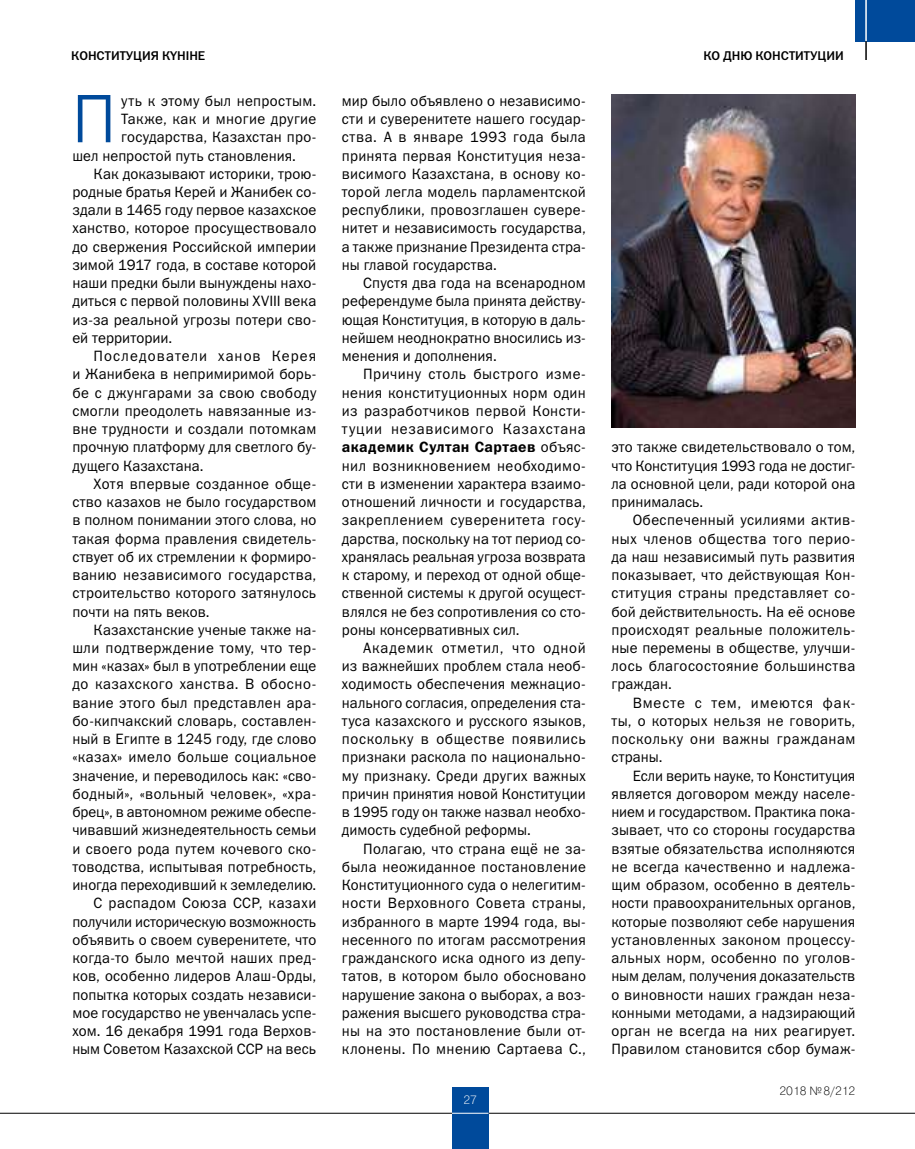
<style>
.page{position:relative;width:915px;height:1149px;background:#fff}
.page>*{position:absolute;margin:0;border:0;box-sizing:border-box;transform-origin:0 0}
.t1{font:65.7px "KZ Century Gothic";color:#004a9b}
.t2{font:15px/18.3px "DS Franklin Gothic";letter-spacing:.015em;color:#000;text-align:justify}
.t3{font:15px "DS Franklin Gothic";letter-spacing:-.005em;color:#000}
.t4{font:15px "DS Franklin Gothic";letter-spacing:.035em;color:#000}
.t5{font:15px "DS Franklin Gothic";letter-spacing:.075em;color:#000}
.t6{font:500 12.75px "DS Franklin Gothic";color:#000}
.t7{font:300 12px "DS Pragmatica";color:#000}
.t8{font:300 12px "DS Pragmatica";color:#fff}
.s1{font-weight:600}
</style>
<div class="page">
<img style="left:611px;top:94px;width:244px;height:333px">
<div style="left:452px;top:1086px;width:36px;height:62px;background:#004a9b"></div>
<div style="left:855px;top:0;width:59px;height:41px;background:#004a9b"></div>
<hr style="left:865px;top:0;width:1px;height:41px;background:#fff">
<svg style="left:865px;top:41px;width:1px;height:19px"></svg>
<hr style="left:488px;top:1112px;width:426px;height:1px;background:#000">
<hr style="left:0;top:1112px;width:452px;height:1px;background:#000">
<hr style="left:452px;top:1112px;width:36px;height:1px;background:#fff">
<p class="t6" style="left:71px;top:49px;width:135px">КОНСТИТУЦИЯ КҮНІНЕ</p>
<p class="t6" style="left:703px;top:49px;width:142px">КО ДНЮ КОНСТИТУЦИИ</p>
<h1 class="t1" style="left:72px;top:73px;width:45px">П</h1>
<p class="t2" style="left:121px;top:92px;width:196px">уть к этому был непростым.</p>
<p class="t2" style="left:121px;top:110px;width:196px">Также, как и многие другие</p>
<p class="t2" style="left:121px;top:128px;width:196px">государства, Казахстан про-</p>
<p class="t2" style="left:72px;top:146px;width:225px">шел непростой путь становления.</p>
<p class="t2" style="left:94px;top:164px;width:224px">Как доказывают историки, трою-</p>
<p class="t2" style="left:72px;top:183px;width:245px">родные братья Керей и Жанибек со-</p>
<p class="t2" style="left:72px;top:201px;width:245px">здали в 1465 году первое казахское</p>
<p class="t2" style="left:72px;top:219px;width:245px">ханство, которое просуществовало</p>
<p class="t2" style="left:72px;top:237px;width:245px">до свержения Российской империи</p>
<p class="t2" style="left:72px;top:256px;width:245px">зимой 1917 года, в составе которой</p>
<p class="t2" style="left:72px;top:274px;width:245px">наши предки были вынуждены нахо-</p>
<p class="t2" style="left:72px;top:292px;width:245px">диться с первой половины ХVIII века</p>
<p class="t2" style="left:72px;top:310px;width:245px">из-за реальной угрозы потери сво-</p>
<p class="t2" style="left:72px;top:328px;width:102px">ей территории.</p>
<p class="t5" style="left:94px;top:348px;width:224px">Последователи ханов Керея</p>
<p class="t2" style="left:72px;top:365px;width:245px">и Жанибека в непримиримой борь-</p>
<p class="t2" style="left:72px;top:383px;width:245px">бе с джунгарами за свою свободу</p>
<p class="t2" style="left:72px;top:401px;width:245px">смогли преодолеть навязанные из-</p>
<p class="t2" style="left:72px;top:420px;width:245px">вне трудности и создали потомкам</p>
<p class="t2" style="left:72px;top:438px;width:245px">прочную платформу для светлого бу-</p>
<p class="t2" style="left:72px;top:456px;width:133px">дущего Казахстана.</p>
<p class="t2" style="left:94px;top:474px;width:224px">Хотя впервые созданное обще-</p>
<p class="t2" style="left:72px;top:493px;width:245px">ство казахов не было государством</p>
<p class="t2" style="left:72px;top:511px;width:245px">в полном понимании этого слова, но</p>
<p class="t2" style="left:72px;top:529px;width:245px">такая форма правления свидетель-</p>
<p class="t2" style="left:72px;top:547px;width:245px">ствует об их стремлении к формиро-</p>
<p class="t2" style="left:72px;top:565px;width:245px">ванию независимого государства,</p>
<p class="t2" style="left:72px;top:584px;width:245px">строительство которого затянулось</p>
<p class="t2" style="left:72px;top:602px;width:139px">почти на пять веков.</p>
<p class="t2" style="left:94px;top:620px;width:224px">Казахстанские ученые также на-</p>
<p class="t2" style="left:72px;top:638px;width:245px">шли подтверждение тому, что тер-</p>
<p class="t2" style="left:72px;top:657px;width:245px">мин «казах» был в употреблении еще</p>
<p class="t4" style="left:72px;top:676px;width:245px">до казахского ханства. В обосно-</p>
<p class="t2" style="left:72px;top:693px;width:245px">вание этого был представлен ара-</p>
<p class="t2" style="left:72px;top:711px;width:245px">бо-кипчакский словарь, составлен-</p>
<p class="t2" style="left:72px;top:729px;width:245px">ный в Египте в 1245 году, где слово</p>
<p class="t2" style="left:72px;top:748px;width:245px">«казах» имело больше социальное</p>
<p class="t2" style="left:72px;top:766px;width:245px">значение, и переводилось как: «сво-</p>
<p class="t2" style="left:72px;top:784px;width:245px">бодный», «вольный человек», «хра-</p>
<p class="t3" style="left:72px;top:804px;width:245px">брец», в автономном режиме обеспе-</p>
<p class="t2" style="left:72px;top:821px;width:245px">чивавший жизнедеятельность семьи</p>
<p class="t2" style="left:72px;top:839px;width:245px">и своего рода путем кочевого ско-</p>
<p class="t2" style="left:72px;top:857px;width:245px">товодства, испытывая потребность,</p>
<p class="t2" style="left:72px;top:875px;width:245px">иногда переходивший к земледелию.</p>
<p class="t2" style="left:94px;top:893px;width:224px">С распадом Союза ССР, казахи</p>
<p class="t3" style="left:72px;top:913px;width:245px">получили историческую возможность</p>
<p class="t2" style="left:72px;top:930px;width:245px">объявить о своем суверенитете, что</p>
<p class="t2" style="left:72px;top:948px;width:245px">когда-то было мечтой наших пред-</p>
<p class="t2" style="left:72px;top:966px;width:245px">ков, особенно лидеров Алаш-Орды,</p>
<p class="t2" style="left:72px;top:985px;width:245px">попытка которых создать независи-</p>
<p class="t2" style="left:72px;top:1003px;width:245px">мое государство не увенчалась успе-</p>
<p class="t2" style="left:72px;top:1021px;width:245px">хом. 16 декабря 1991 года Верхов-</p>
<p class="t2" style="left:72px;top:1039px;width:245px">ным Советом Казахской ССР на весь</p>
<p class="t2" style="left:342px;top:92px;width:245px">мир было объявлено о независимо&shy;сти и суверенитете нашего государ&shy;ства. А в январе 1993 года была принята первая Конституция неза&shy;висимого Казахстана, в основу ко&shy;торой легла модель парламентской республики, провозглашен сувере&shy;нитет и независимость государства, а также признание Президента стра&shy;ны главой государства.</p>
<p class="t2" style="left:342px;top:274px;width:245px;text-indent:21px">Спустя два года на всенародном референдуме была принята действу&shy;ющая Конституция, в которую в даль&shy;нейшем неоднократно вносились из&shy;менения и дополнения.</p>
<p class="t2" style="left:342px;top:365px;width:245px;text-indent:21px">Причину столь быстрого изме&shy;нения конституционных норм один из разработчиков первой Консти&shy;туции независимого Казахстана <span class="s1">академик Султан Сартаев</span> объяс&shy;нил возникновением необходимо&shy;сти в изменении характера взаимо&shy;отношений личности и государства, закреплением суверенитета госу&shy;дарства, поскольку на тот период со&shy;хранялась реальная угроза возврата к старому, и переход от одной обще&shy;ственной системы к другой осущест&shy;влялся не без сопротивления со сто&shy;роны консервативных сил.</p>
<p class="t2" style="left:342px;top:638px;width:245px;text-indent:21px">Академик отметил, что одной из важнейших проблем стала необ&shy;ходимость обеспечения межнацио&shy;нального согласия, определения ста&shy;туса казахского и русского языков, поскольку в обществе появились признаки раскола по национально&shy;му признаку. Среди других важных причин принятия новой Конституции в 1995 году он также назвал необхо&shy;димость судебной реформы.</p>
<p class="t2" style="left:342px;top:839px;width:245px;text-indent:21px">Полагаю, что страна ещё не за&shy;была неожиданное постановление Конституционного суда о нелегитим&shy;ности Верховного Совета страны, избранного в марте 1994 года, вы&shy;несенного по итогам рассмотрения гражданского иска одного из депу&shy;татов, в котором было обосновано нарушение закона о выборах, а воз&shy;ражения высшего руководства стра&shy;ны на это постановление были от&shy;клонены. По мнению Сартаева С.,</p>
<p class="t8" style="left:463px;top:1092px;width:15px">27</p>
<p class="t2" style="left:611px;top:438px;width:245px">это также свидетельствовало о том, что Конституция 1993 года не достиг&shy;ла основной цели, ради которой она принималась.</p>
<p class="t2" style="left:611px;top:511px;width:245px;text-indent:21px">Обеспеченный усилиями актив&shy;ных членов общества того перио&shy;да наш независимый путь развития показывает, что действующая Кон&shy;ституция страны представляет со&shy;бой действительность. На её основе происходят реальные положитель&shy;ные перемены в обществе, улучши&shy;лось благосостояние большинства граждан.</p>
<p class="t2" style="left:611px;top:693px;width:245px;text-indent:21px">Вместе с тем, имеются фак&shy;ты, о которых нельзя не говорить, поскольку они важны гражданам страны.</p>
<p class="t2" style="left:611px;top:766px;width:245px;text-indent:21px">Если верить науке, то Конституция является договором между населе&shy;нием и государством. Практика пока&shy;зывает, что со стороны государства взятые обязательства исполняются не всегда качественно и надлежа&shy;щим образом, особенно в деятель&shy;ности правоохранительных органов, которые позволяют себе нарушения установленных законом процессу&shy;альных норм, особенно по уголов&shy;ным делам, получения доказательств о виновности наших граждан неза&shy;конными методами, а надзирающий орган не всегда на них реагирует.<br>Правилом становится сбор бумаж-</p>
<p class="t7" style="left:779px;top:1084px;width:77px">2018 №8/212</p>
</div>
